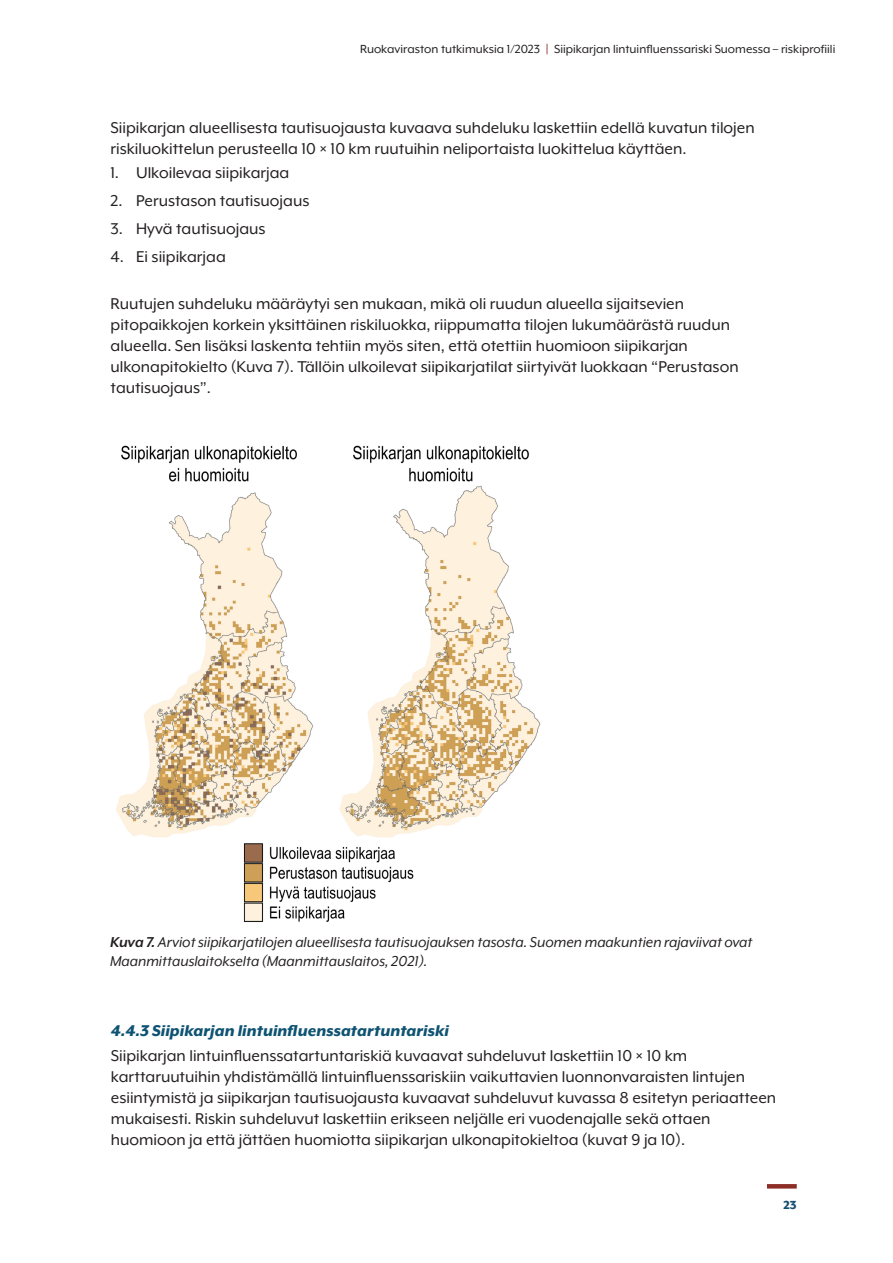
<style>
.page{position:relative;width:893px;height:1263px;background:#fff}
.page>*{position:absolute;margin:0;border:0;box-sizing:border-box;transform-origin:0 0}
.Leipäteksti{font:18px/21px "Mr Eaves XL Mod OT";color:#231f20}
.Alaotsikko{font:italic 800 18px "Mr Eaves XL Mod OT";color:#0f5372}
.Taulukko_Kaavio_Kuva{font:italic 16.5px/19.8px "Mr Eaves XL Mod OT";color:#231f20}
.t1{font:13.5px "Mr Eaves XL Mod OT";color:#231f20}
.t2{font:800 13.5px "Mr Eaves XL Mod OT";color:#184f71}
.s1{font-weight:900;color:#8c2d26}
.s2{font-weight:700}
</style>
<div class="page">
<svg style="left:767px;top:1184px;width:30px;height:4px"></svg>
<img style="left:116px;top:445px;width:425px;height:477px">
<p class="t1" style="left:360px;top:43px;width:477px">Ruokaviraston tutkimuksia 1/2023 <span class="s1">|</span> Siipikarjan lintuinfluenssariski Suomessa – riskiprofiili</p>
<p class="Leipäteksti" style="left:111px;top:118px;width:646px">Siipikarjan alueellisesta tautisuojausta kuvaava suhdeluku laskettiin edellä kuvatun tilojen riskiluokittelun perusteella 10 × 10 km ruutuihin neliportaista luokittelua käyttäen.</p>
<p class="Leipäteksti" style="left:111px;top:162px;width:180px">1. Ulkoilevaa siipikarjaa</p>
<p class="Leipäteksti" style="left:111px;top:190px;width:200px">2. Perustason tautisuojaus</p>
<p class="Leipäteksti" style="left:111px;top:218px;width:157px">3. Hyvä tautisuojaus</p>
<p class="Leipäteksti" style="left:111px;top:246px;width:117px">4. Ei siipikarjaa</p>
<p class="Leipäteksti" style="left:111px;top:293px;width:630px">Ruutujen suhdeluku määräytyi sen mukaan, mikä oli ruudun alueella sijaitsevien pitopaikkojen korkein yksittäinen riskiluokka, riippumatta tilojen lukumäärästä ruudun alueella. Sen lisäksi laskenta tehtiin myös siten, että otettiin huomioon siipikarjan ulkonapitokielto (Kuva 7). Tällöin ulkoilevat siipikarjatilat siirtyivät luokkaan “Perustason tautisuojaus”.</p>
<p class="Taulukko_Kaavio_Kuva" style="left:110px;top:932px;width:644px"><span class="s2">Kuva 7.</span> Arviot siipikarjatilojen alueellisesta tautisuojauksen tasosta. Suomen maakuntien rajaviivat ovat<br>Maanmittauslaitokselta (Maanmittauslaitos, 2021).</p>
<p class="Alaotsikko" style="left:111px;top:1021px;width:340px">4.4.3 Siipikarjan lintuinfluenssatartuntariski</p>
<p class="Leipäteksti" style="left:111px;top:1045px;width:667px">Siipikarjan lintuinfluenssatartuntariskiä kuvaavat suhdeluvut laskettiin 10 × 10 km karttaruutuihin yhdistämällä lintuinfluenssariskiin vaikuttavien luonnonvaraisten lintujen esiintymistä ja siipikarjan tautisuojausta kuvaavat suhdeluvut kuvassa 8 esitetyn periaatteen mukaisesti. Riskin suhdeluvut laskettiin erikseen neljälle eri vuodenajalle sekä ottaen huomioon ja että jättäen huomiotta siipikarjan ulkonapitokieltoa (kuvat 9 ja 10).</p>
<p class="t2" style="left:783px;top:1198px;width:15px">23</p>
</div>
